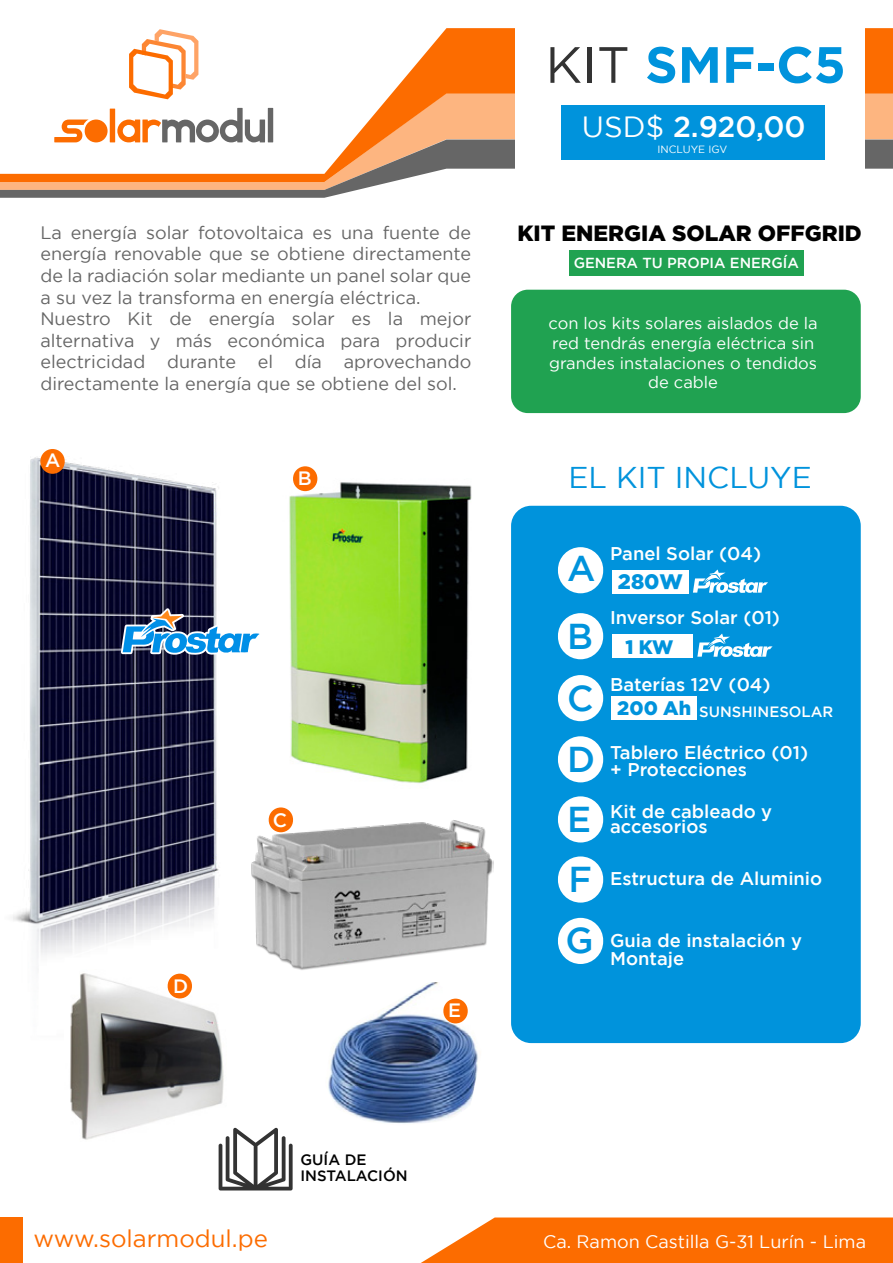
<style>
.page{position:relative;width:893px;height:1263px;background:#fff}
.page>*{position:absolute;margin:0;border:0;box-sizing:border-box;transform-origin:0 0}
.t1{font:700 51px "Gotham";color:#0093dc}
.t2{font:500 35.85px "Gotham";color:#0093dc}
.t3{font:30px "Gotham";color:#0093dc}
.t4{font:500 29.25px "Gotham";color:#fff}
.t5{font:24px "Gotham";color:#fc6c00}
.t6{font:900 22.05px "Gotham";color:#000}
.t7{font:900 21px "Gotham";color:#0093dc}
.t8{font:900 19.5px "Gotham";color:#0093dc}
.t9{font:500 19.35px "Gotham";color:#fff}
.t10{font:500 18.3px/16.5px "Gotham";color:#fff}
.t11{font:18px/21.6px "Gotham";color:#666}
.t12{font:18px "Gotham";color:#fff}
.t13{font:16.5px/19.8px "Gotham";color:#fff;text-align:center}
.t14{font:500 15px/15.9px "Gotham";color:#000}
.t15{font:500 14.85px "Gotham";color:#fff}
.t16{font:500 14.55px "Gotham";color:#fff}
.t17{font:10.5px "Gotham";color:#fff}
.s1{font-weight:400;color:#333}
.s2{font-weight:400}
.s3{font-size:35.85px;color:#0093dc}
</style>
<div class="page">
<img style="left:13px;top:449px;width:305px;height:509px">
<div style="left:40px;top:449px;width:25px;height:25px;background:#fc6c00;border-radius:12px"></div>
<svg style="left:121px;top:608px;width:140px;height:47px"></svg>
<img style="left:70px;top:973px;width:154px;height:167px">
<div style="left:168px;top:974px;width:24px;height:24px;background:#fc6c00;border-radius:12px"></div>
<div style="left:511px;top:506px;width:350px;height:537px;background:#0093dc;border-radius:20px"></div>
<svg style="left:129px;top:28px;width:764px;height:65px"></svg>
<svg style="left:54px;top:93px;width:839px;height:47px"></svg>
<svg style="left:0;top:140px;width:893px;height:58px"></svg>
<div style="left:516px;top:0;width:349px;height:169px;background:#fff"></div>
<div style="left:561px;top:105px;width:264px;height:54px;background:#0093dc"></div>
<svg style="left:693px;top:569px;width:75px;height:24px"></svg>
<div style="left:612px;top:570px;width:76px;height:24px;background:#fff"></div>
<div style="left:558px;top:547px;width:45px;height:46px;background:#fff;border-radius:23px"></div>
<div style="left:558px;top:675px;width:45px;height:46px;background:#fff;border-radius:23px"></div>
<div style="left:611px;top:696px;width:86px;height:23px;background:#fff"></div>
<div style="left:558px;top:736px;width:45px;height:46px;background:#fff;border-radius:23px"></div>
<div style="left:558px;top:796px;width:45px;height:46px;background:#fff;border-radius:23px"></div>
<div style="left:558px;top:856px;width:45px;height:46px;background:#fff;border-radius:23px"></div>
<div style="left:558px;top:918px;width:45px;height:46px;background:#fff;border-radius:23px"></div>
<div style="left:612px;top:634px;width:81px;height:24px;background:#fff"></div>
<div style="left:558px;top:613px;width:45px;height:46px;background:#fff;border-radius:23px"></div>
<div style="left:569px;top:250px;width:234px;height:26px;background:#20a251"></div>
<div style="left:511px;top:290px;width:350px;height:123px;background:#20a251;border-radius:17px"></div>
<svg style="left:421px;top:1217px;width:472px;height:46px;background:#fc7816"></svg>
<div style="left:0;top:1217px;width:23px;height:46px;background:#fc6c00"></div>
<img style="left:328px;top:982px;width:150px;height:142px">
<div style="left:443px;top:999px;width:25px;height:24px;background:#fc6c00;border-radius:12px"></div>
<img style="left:250px;top:820px;width:244px;height:150px">
<div style="left:269px;top:807px;width:24px;height:25px;background:#fc6c00;border-radius:12px"></div>
<img style="left:282px;top:479px;width:190px;height:309px">
<div style="left:293px;top:466px;width:24px;height:25px;background:#fc6c00;border-radius:12px"></div>
<svg style="left:697px;top:633px;width:75px;height:24px"></svg>
<svg style="left:219px;top:1128px;width:74px;height:62px"></svg>
<h1 class="t1" style="left:545px;top:35px;width:302px"><span class="s1">KIT</span> SMF-C5</h1>
<p class="t11" style="left:40px;top:221px;width:432px">La energía solar fotovoltaica es una fuente de energía renovable que se obtiene directamente de la radiación solar mediante un panel solar que a su vez la transforma en energía eléctrica.<br>Nuestro Kit de energía solar es la mejor alternativa y más económica para producir electricidad durante el día aprovechando directamente la energía que se obtiene del sol.</p>
<p class="t9" style="left:45px;top:449px;width:17px">A</p>
<p class="t9" style="left:298px;top:467px;width:15px">B</p>
<p class="t9" style="left:173px;top:975px;width:17px">D</p>
<p class="t9" style="left:273px;top:809px;width:16px">C</p>
<p class="t9" style="left:448px;top:999px;width:14px">E</p>
<h3 class="t4" style="left:582px;top:110px;width:225px"><span class="s2">USD$</span> 2.920,00</h3>
<p class="t17" style="left:657px;top:143px;width:71px">INCLUYE IGV</p>
<p class="t6" style="left:517px;top:221px;width:346px">KIT ENERGIA SOLAR OFFGRID</p>
<p class="t16" style="left:574px;top:255px;width:227px">GENERA TU PROPIA ENERGÍA</p>
<p class="t13" style="left:549px;top:313px;width:271px">con los kits solares aislados de la red tendrás energía eléctrica sin grandes instalaciones o tendidos de cable</p>
<h3 class="t3" style="left:568px;top:461px;width:245px">EL KIT INCLUYE</h3>
<h2 class="t2" style="left:567px;top:548px;width:30px">A</h2>
<h2 class="t2" style="left:567px;top:616px;width:27px">B</h2>
<p class="t10" style="left:610px;top:545px;width:153px">Panel Solar (04)</p>
<p class="t7" style="left:618px;top:570px;width:67px">280W</p>
<p class="t10" style="left:610px;top:609px;width:171px">Inversor Solar (01)</p>
<p class="t8" style="left:625px;top:635px;width:50px">1 KW</p>
<p class="t10" style="left:610px;top:675px;width:162px">Baterías 12V (04)</p>
<p class="t15" style="left:567px;top:704px;width:268px"><sup>C</sup> <sup>200</sup> <sup>Ah</sup> SUNSHINESOLAR</p>
<p class="t10" style="left:567px;top:744px;width:243px;text-indent:43px">Tablero Eléctrico (01)<br><sup>D</sup> + Protecciones</p>
<p class="t10" style="left:567px;top:803px;width:207px;line-height:15px;text-indent:43px">Kit de cableado y<br><span class="s3">E</span> accesorios</p>
<p class="t10" style="left:569px;top:870px;width:255px"><span class="s3">F</span> Estructura de Aluminio</p>
<p class="t10" style="left:566px;top:931px;width:238px;line-height:18px;text-indent:45px">Guia de instalación y<br><sup>G</sup> Montaje</p>
<p class="t14" style="left:300px;top:1151px;width:109px">GUÍA DE<br>INSTALACIÓN</p>
<h3 class="t5" style="left:33px;top:1225px;width:236px">www.solarmodul.pe</h3>
<p class="t12" style="left:543px;top:1232px;width:325px">Ca. Ramon Castilla G-31 Lurín - Lima</p>
</div>
